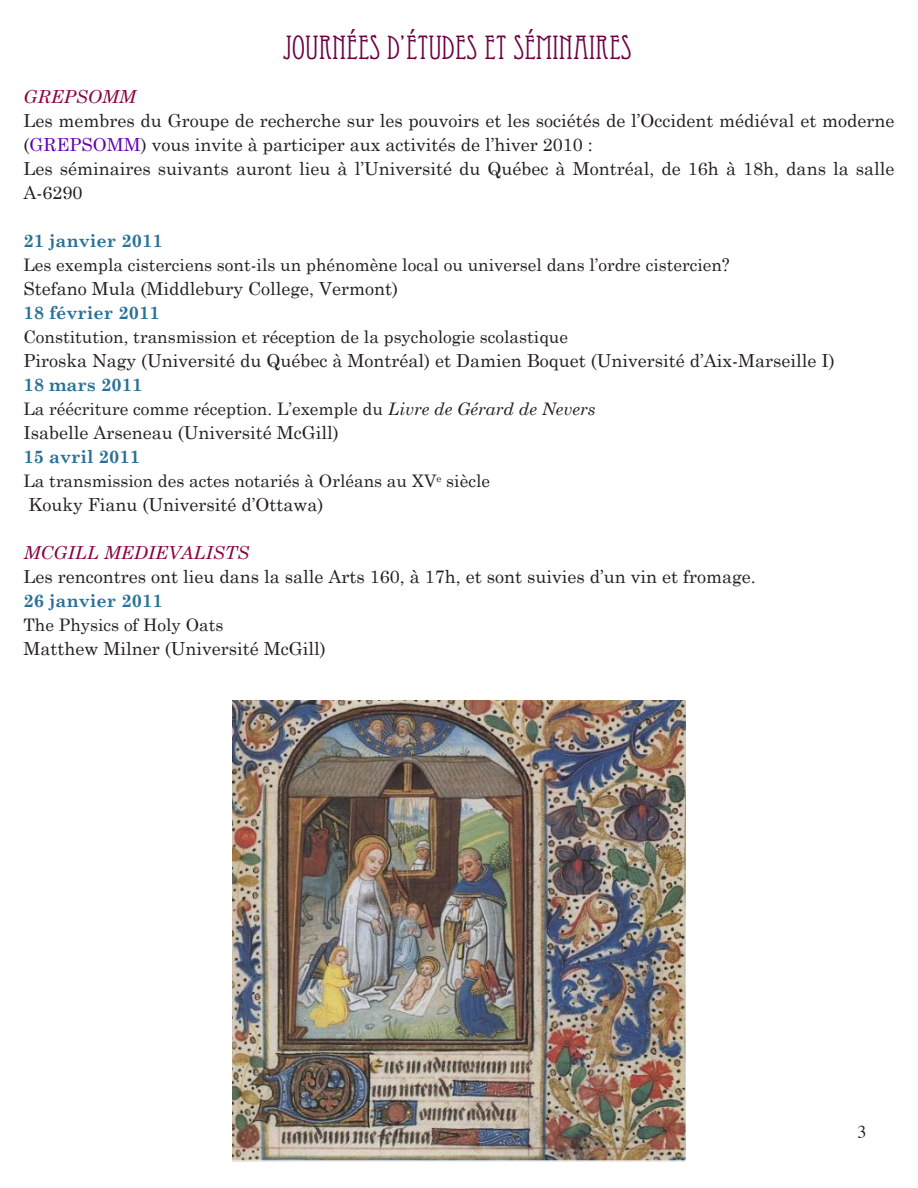
<style>
.page{position:relative;width:918px;height:1188px;background:#fff}
.page>*{position:absolute;margin:0;border:0;box-sizing:border-box;transform-origin:0 0}
.t1{font:33px "Eccentric Std";color:#6d0041}
.t2{font:18px/24px "Century Schoolbook";color:#231f20}
.t3{font:700 18px "Century Schoolbook";color:#297198}
.t4{font:italic 18px "Century Schoolbook";color:#8b0041}
.t5{font:18px "Times";color:#231f20}
.t6{font:17.25px "Century Schoolbook";color:#231f20}
.s1{color:#6300b3}
.s2{font-size:18px}
.s3{font-style:italic}
</style>
<div class="page">
<img style="left:233px;top:700px;width:452px;height:461px">
<h1 class="t1" style="left:283px;top:29px;width:350px">JOURNÉES D’ÉTUDES ET SÉMINAIRES</h1>
<p class="t4" style="left:23px;top:86px;width:114px">GREPSOMM</p>
<p class="t2" style="left:23px;top:108px;width:873px">Les membres du Groupe de recherche sur les pouvoirs et les sociétés de l’Occident médiéval et moderne (<span class="s1">GREPSOMM</span>) vous invite à participer aux activités de l’hiver 2010 :<br>Les séminaires suivants auront lieu à l’Université du Québec à Montréal, de 16h à 18h, dans la salle A-6290</p>
<p class="t3" style="left:23px;top:230px;width:141px">21 janvier 2011</p>
<p class="t6" style="left:23px;top:254px;width:708px">Les exempla cisterciens sont-ils un phénomène local ou universel dans l’ordre cistercien<span class="s2">?</span></p>
<p class="t2" style="left:23px;top:276px;width:376px">Stefano Mula (Middlebury College, Vermont)</p>
<p class="t3" style="left:23px;top:302px;width:138px">18 février 2011</p>
<p class="t6" style="left:23px;top:326px;width:546px">Constitution, transmission et réception de la psychologie scolastique</p>
<p class="t2" style="left:23px;top:348px;width:813px">Piroska Nagy (Université du Québec à Montréal) et Damien Boquet (Université d’Aix-Marseille I)</p>
<p class="t3" style="left:23px;top:374px;width:120px">18 mars 2011</p>
<p class="t6" style="left:23px;top:398px;width:574px">La réécriture comme réception. L’exemple du <span class="s3">Livre de Gérard de Nevers</span></p>
<p class="t2" style="left:23px;top:420px;width:317px">Isabelle Arseneau (Université McGill)</p>
<p class="t3" style="left:23px;top:446px;width:118px">15 avril 2011</p>
<p class="t6" style="left:23px;top:470px;width:468px">La transmission des actes notariés à Orléans au XV<sup>e</sup> siècle</p>
<p class="t2" style="left:28px;top:492px;width:297px">Kouky Fianu (Université d’Ottawa)</p>
<p class="t4" style="left:23px;top:542px;width:227px">MCGILL MEDIEVALISTS</p>
<p class="t2" style="left:23px;top:564px;width:734px">Les rencontres ont lieu dans la salle Arts 160, à 17h, et sont suivies d’un vin et fromage.</p>
<p class="t3" style="left:23px;top:590px;width:141px">26 janvier 2011</p>
<p class="t6" style="left:23px;top:614px;width:201px">The Physics of Holy Oats</p>
<p class="t2" style="left:23px;top:636px;width:304px">Matthew Milner (Université McGill)</p>
<p class="t5" style="left:858px;top:1115px;width:10px">3</p>
</div>
